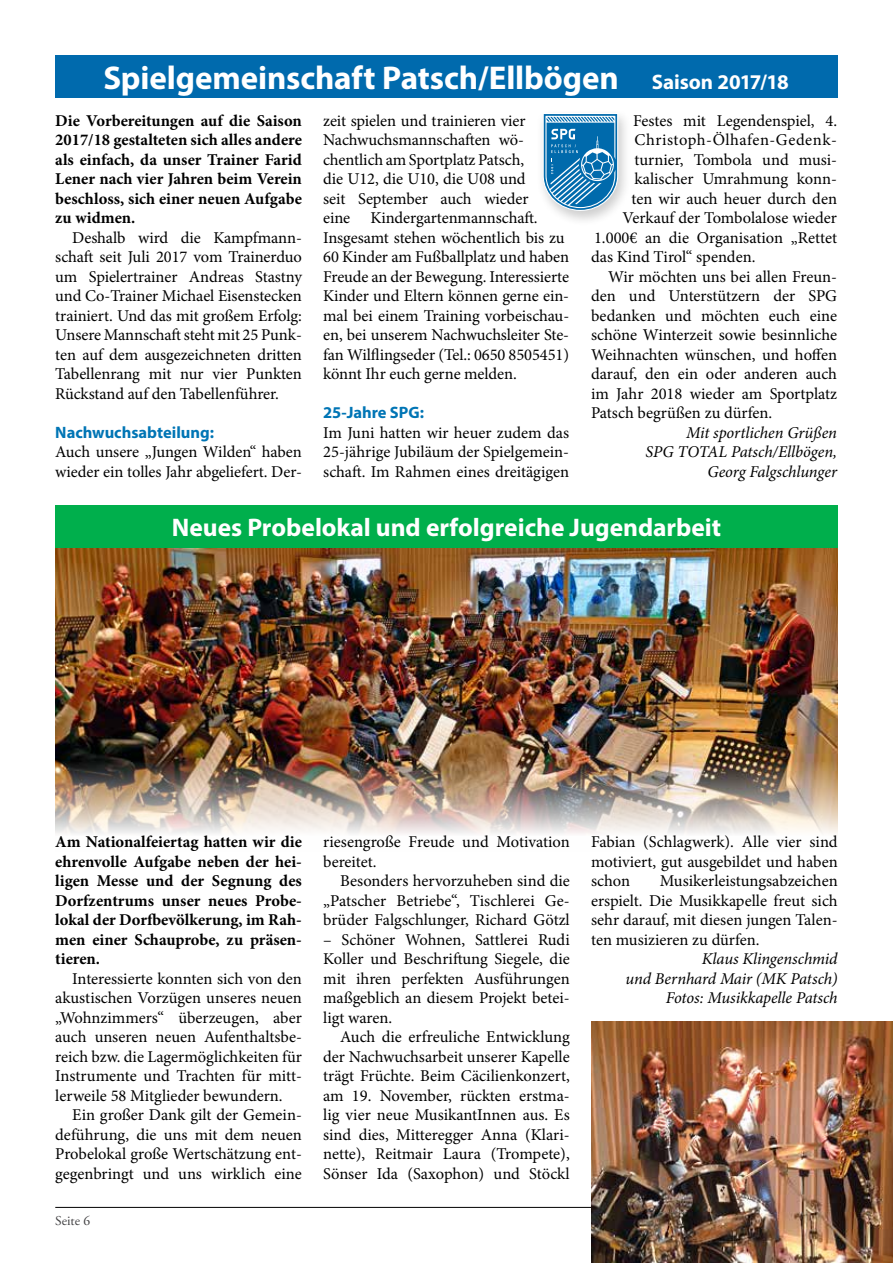
<style>
.page{position:relative;width:893px;height:1263px;background:#fff}
.page>*{position:absolute;margin:0;border:0;box-sizing:border-box;transform-origin:0 0}
.t1{font:700 33px "Myriad Pro";letter-spacing:-.005em;color:#fff}
.t2{font:700 25.5px "Myriad Pro";color:#fff}
.t3{font:16.5px/19.5px "Minion Pro";letter-spacing:-.005em;color:#000;text-align:justify}
.t4{font:700 16.5px/19.5px "Minion Pro";color:#000;text-align:justify}
.t5{font:italic 16.5px/19.5px "Minion Pro";letter-spacing:-.01em;color:#000;text-align:right}
.t6{font:700 16.5px "Myriad Pro";color:#0075b5}
.t7{font:16.5px "Minion Pro";letter-spacing:.03em;color:#000}
.t8{font:13.5px "Adobe Garamond Pro";color:#414042}
.s1{font-size:21px}
</style>
<div class="page">
<hr style="left:55px;top:1207px;width:783px;height:1px;background:#000">
<img style="left:55px;top:548px;width:783px;height:286px">
<div style="left:55px;top:506px;width:783px;height:42px;background:#00af4c"></div>
<img style="left:591px;top:1022px;width:302px;height:241px">
<div style="left:55px;top:55px;width:783px;height:43px;background:#006aad"></div>
<div style="left:536px;top:109px;width:95px;height:118px;background:#000;opacity:.2"></div>
<svg style="left:543px;top:113px;width:75px;height:98px"></svg>
<h1 class="t1" style="left:103px;top:56px;width:687px">Spielgemeinschaft Patsch/Ellbögen <span class="s1">Saison 2017/18</span></h1>
<p class="t4" style="left:55px;top:110px;width:248px">Die Vorbereitungen auf die Saison 2017/18 gestalteten sich alles andere als einfach, da unser Trainer Farid Lener nach vier Jahren beim Verein beschloss, sich einer neuen Aufgabe zu widmen.</p>
<p class="t3" style="left:55px;top:228px;width:248px;text-indent:17px">Deshalb wird die Kampfmann&shy;schaft seit Juli 2017 vom Trainerduo um Spielertrainer Andreas Stastny und Co-Trainer Michael Eisenstecken trainiert. Und das mit großem Erfolg:<br>Unsere Mannschaft steht mit 25 Punk&shy;ten auf dem ausgezeichneten dritten Tabellenrang mit nur vier Punkten Rückstand auf den Tabellenführer.</p>
<p class="t6" style="left:55px;top:421px;width:160px">Nachwuchsabteilung:</p>
<p class="t3" style="left:55px;top:442px;width:248px">Auch unsere „Jungen Wilden“ haben wieder ein tolles Jahr abgeliefert. Der-</p>
<p class="t3" style="left:323px;top:111px;width:248px;text-align:left">zeit spielen und trainieren vier Nachwuchsmannschaften wö&shy;chentlich am Sportplatz Patsch,<br>die U12, die U10, die U08 und<br>seit September auch wieder<br>eine Kindergartenmannschaft.<br>Insgesamt stehen wöchentlich bis zu 60 Kinder am Fußballplatz und haben Freude an der Bewegung. Interessierte Kinder und Eltern können gerne ein&shy;mal bei einem Training vorbeischau&shy;en, bei unserem Nachwuchsleiter Ste&shy;fan Wilflingseder (Tel.: 0650 8505451) könnt Ihr euch gerne melden.</p>
<p class="t6" style="left:323px;top:402px;width:102px">25-Jahre SPG:</p>
<p class="t3" style="left:323px;top:423px;width:248px">Im Juni hatten wir heuer zudem das 25-jährige Jubiläum der Spielgemein&shy;schaft. Im Rahmen eines dreitägigen</p>
<p class="t3" style="left:633px;top:111px;width:206px">Festes mit Legendenspiel, 4.</p>
<p class="t7" style="left:635px;top:129px;width:204px">Christoph-Ölhafen-Gedenk-</p>
<p class="t3" style="left:635px;top:150px;width:204px">turnier, Tombola und musi-</p>
<p class="t3" style="left:635px;top:169px;width:204px">kalischer Umrahmung konn-</p>
<p class="t3" style="left:632px;top:189px;width:207px">ten wir auch heuer durch den</p>
<p class="t3" style="left:623px;top:208px;width:216px">Verkauf der Tombolalose wieder</p>
<p class="t3" style="left:594px;top:228px;width:244px">1.000€ an die Organisation „Rettet</p>
<p class="t3" style="left:591px;top:247px;width:166px">das Kind Tirol“ spenden.</p>
<p class="t3" style="left:608px;top:267px;width:230px">Wir möchten uns bei allen Freun-</p>
<p class="t3" style="left:591px;top:286px;width:248px">den und Unterstützern der SPG</p>
<p class="t3" style="left:591px;top:306px;width:248px">bedanken und möchten euch eine</p>
<p class="t3" style="left:591px;top:325px;width:248px">schöne Winterzeit sowie besinnliche</p>
<p class="t3" style="left:591px;top:345px;width:247px">Weihnachten wünschen, und hoffen</p>
<p class="t3" style="left:591px;top:364px;width:247px">darauf, den ein oder anderen auch</p>
<p class="t3" style="left:591px;top:384px;width:248px">im Jahr 2018 wieder am Sportplatz</p>
<p class="t3" style="left:591px;top:403px;width:183px">Patsch begrüßen zu dürfen.</p>
<p class="t5" style="left:646px;top:423px;width:193px">Mit sportlichen Grüßen<br>SPG TOTAL Patsch/Ellbögen,<br>Georg Falgschlunger</p>
<h2 class="t2" style="left:172px;top:511px;width:551px">Neues Probelokal und erfolgreiche Jugendarbeit</h2>
<p class="t4" style="left:55px;top:832px;width:248px">Am Nationalfeiertag hatten wir die ehrenvolle Aufgabe neben der hei&shy;ligen Messe und der Segnung des Dorfzentrums unser neues Probe&shy;lokal der Dorfbevölkerung, im Rah&shy;men einer Schauprobe, zu präsen&shy;tieren.</p>
<p class="t3" style="left:55px;top:969px;width:248px;text-indent:17px">Interessierte konnten sich von den akustischen Vorzügen unseres neuen „Wohnzimmers“ überzeugen, aber auch unseren neuen Aufenthaltsbe&shy;reich bzw. die Lagermöglichkeiten für Instrumente und Trachten für mitt&shy;lerweile 58 Mitglieder bewundern.</p>
<p class="t3" style="left:55px;top:1105px;width:248px;text-indent:17px">Ein großer Dank gilt der Gemein&shy;deführung, die uns mit dem neuen Probelokal große Wertschätzung ent&shy;gegenbringt und uns wirklich eine</p>
<p class="t8" style="left:55px;top:1212px;width:36px">Seite 6</p>
<p class="t3" style="left:323px;top:832px;width:248px">riesengroße Freude und Motivation bereitet.</p>
<p class="t3" style="left:323px;top:871px;width:248px;text-indent:17px">Besonders hervorzuheben sind die „Patscher Betriebe“, Tischlerei Ge&shy;brüder Falgschlunger, Richard Götzl</p>
<p class="t3" style="left:323px;top:930px;width:248px">– Schöner Wohnen, Sattlerei Rudi Koller und Beschriftung Siegele, die mit ihren perfekten Ausführungen maßgeblich an diesem Projekt betei&shy;ligt waren.</p>
<p class="t3" style="left:323px;top:1027px;width:248px;text-indent:17px">Auch die erfreuliche Entwicklung der Nachwuchsarbeit unserer Kapelle trägt Früchte. Beim Cäcilienkonzert, am 19. November, rückten erstma&shy;lig vier neue MusikantInnen aus. Es sind dies, Mitteregger Anna (Klari&shy;nette), Reitmair Laura (Trompete), Sönser Ida (Saxophon) und Stöckl</p>
<p class="t3" style="left:591px;top:832px;width:248px">Fabian (Schlagwerk). Alle vier sind motiviert, gut ausgebildet und haben schon</p>
<p class="t3" style="left:591px;top:871px;width:248px;text-indent:69px">Musikerleistungsabzeichen erspielt. Die Musikkapelle freut sich sehr darauf, mit diesen jungen Talen&shy;ten musizieren zu dürfen.</p>
<p class="t5" style="left:626px;top:949px;width:214px">Klaus Klingenschmid<br>und Bernhard Mair (MK Patsch)<br>Fotos: Musikkapelle Patsch</p>
</div>
